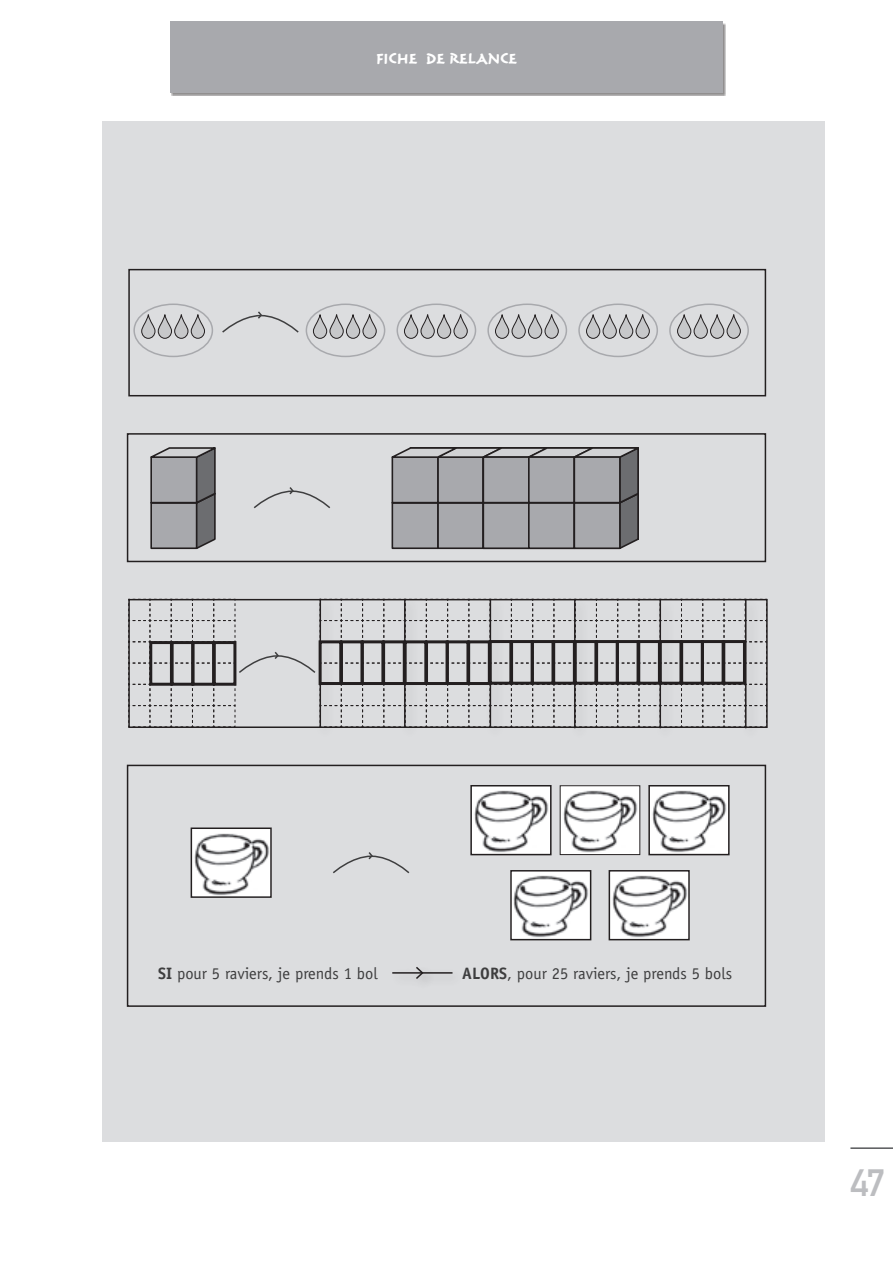
<style>
.page{position:relative;width:893px;height:1263px;background:#fff}
.page>*{position:absolute;margin:0;border:0;box-sizing:border-box;transform-origin:0 0}
.t1{font:37.5px "DIN Mittelschrift";color:#bcbdc0}
.t2{font:18px "Reliq Std Bold Active";color:#fff}
.t3{font:16.5px "Officina Sans";color:#3e3e3f}
.s1{font-weight:700}
</style>
<div class="page">
<hr style="left:850px;top:1147px;width:43px;height:2px;background:#57585a">
<div style="left:102px;top:121px;width:723px;height:1021px;background:#dcdddf"></div>
<div style="left:172px;top:23px;width:554px;height:73px;background:#231f20;opacity:.5"></div>
<div style="left:170px;top:21px;width:553px;height:72px;background:#a8a9ad"></div>
<svg style="left:141px;top:313px;width:64px;height:26px"></svg>
<svg style="left:313px;top:313px;width:63px;height:26px"></svg>
<svg style="left:404px;top:313px;width:63px;height:26px"></svg>
<svg style="left:495px;top:313px;width:64px;height:26px"></svg>
<svg style="left:586px;top:313px;width:64px;height:26px"></svg>
<svg style="left:677px;top:313px;width:64px;height:26px"></svg>
<div style="left:128px;top:269px;width:638px;height:127px;border:2px solid #231f20"></div>
<svg style="left:222px;top:311px;width:77px;height:22px"></svg>
<svg style="left:150px;top:447px;width:66px;height:103px;background:#8e8e91"></svg>
<svg style="left:391px;top:447px;width:248px;height:103px;background:#98989c"></svg>
<div style="left:574px;top:457px;width:46px;height:46px;background:#a8a9ad"></div>
<div style="left:574px;top:456px;width:47px;height:47px;border:2px solid #231f20"></div>
<div style="left:127px;top:433px;width:639px;height:129px;border:2px solid #231f20"></div>
<svg style="left:253px;top:487px;width:78px;height:22px"></svg>
<svg style="left:128px;top:598px;width:639px;height:130px"></svg>
<img style="left:513px;top:873px;width:75px;height:64px">
<div style="left:510px;top:870px;width:81px;height:70px;border:2px solid #231f20"></div>
<img style="left:473px;top:788px;width:76px;height:64px">
<div style="left:470px;top:785px;width:82px;height:70px;border:2px solid #231f20"></div>
<img style="left:562px;top:787px;width:76px;height:66px">
<div style="left:560px;top:785px;width:80px;height:70px;border:1px solid #231f20"></div>
<img style="left:651px;top:788px;width:76px;height:64px">
<div style="left:648px;top:785px;width:82px;height:70px;border:2px solid #231f20"></div>
<img style="left:612px;top:873px;width:75px;height:64px">
<div style="left:609px;top:870px;width:81px;height:70px;border:2px solid #231f20"></div>
<hr style="left:392px;top:972px;width:30px;height:2px;background:#231f20">
<div style="left:417px;top:967px;width:48px;height:20px;background:#d9dadc"></div>
<hr style="left:421px;top:972px;width:31px;height:2px;background:#231f20">
<div style="left:127px;top:765px;width:639px;height:242px;border:2px solid #231f20"></div>
<img style="left:194px;top:830px;width:75px;height:65px">
<div style="left:191px;top:827px;width:81px;height:71px;border:2px solid #231f20"></div>
<svg style="left:333px;top:852px;width:77px;height:22px"></svg>
<div style="left:133px;top:303px;width:80px;height:54px;border:2px solid #a8a9ad;border-radius:50%"></div>
<div style="left:306px;top:303px;width:79px;height:54px;border:2px solid #a8a9ad;border-radius:50%"></div>
<div style="left:396px;top:303px;width:80px;height:54px;border:2px solid #a8a9ad;border-radius:50%"></div>
<div style="left:487px;top:303px;width:80px;height:54px;border:2px solid #a8a9ad;border-radius:50%"></div>
<div style="left:578px;top:303px;width:80px;height:54px;border:2px solid #a8a9ad;border-radius:50%"></div>
<div style="left:669px;top:303px;width:80px;height:54px;border:2px solid #a8a9ad;border-radius:50%"></div>
<p class="t2" style="left:376px;top:49px;width:142px">FICHE DE RELANCE</p>
<p class="t3" style="left:158px;top:964px;width:221px"><span class="s1">SI</span> pour 5 raviers, je prends 1 bol</p>
<p class="t3" style="left:462px;top:964px;width:271px"><span class="s1">ALORS</span>, pour 25 raviers, je prends 5 bols</p>
<h1 class="t1" style="left:850px;top:1160px;width:36px">47</h1>
</div>
